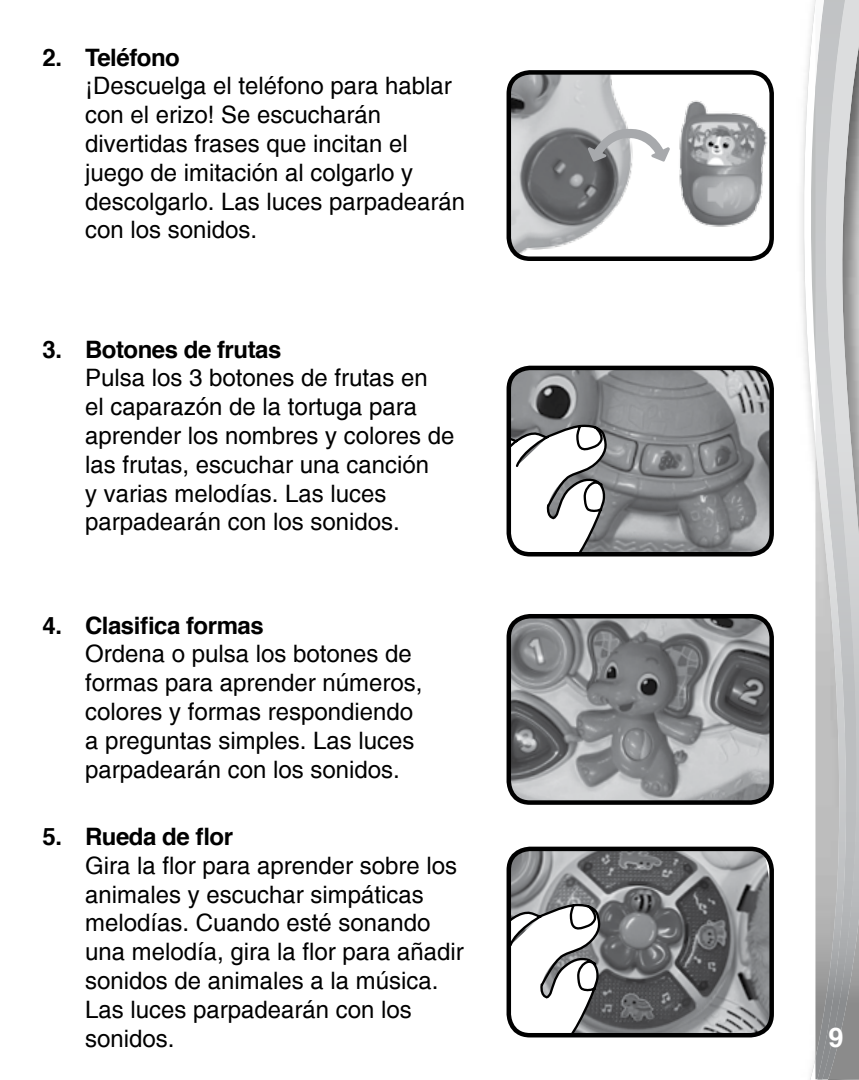
<style>
.page{position:relative;width:859px;height:1080px;background:#fff}
.page>*{position:absolute;margin:0;border:0;box-sizing:border-box;transform-origin:0 0}
.t1{font:700 27px "Helvetica";color:#fff}
.t2{font:24px/28.8px "Helvetica";color:#000}
.t3{font:700 24px "Helvetica";letter-spacing:-.02em;color:#000}
</style>
<div class="page">
<svg style="left:803px;top:0;width:12px;height:1080px"></svg>
<svg style="left:815px;top:1079px;width:13px;height:1px"></svg>
<img style="left:858px;top:0;width:1px;height:1079px">
<img style="left:848px;top:0;width:10px;height:1079px">
<img style="left:815px;top:0;width:33px;height:1079px">
<img style="left:511px;top:75px;width:258px;height:181px">
<div style="left:506px;top:70px;width:268px;height:191px;border:4px solid #000;border-radius:21px"></div>
<img style="left:511px;top:369px;width:258px;height:183px">
<svg style="left:511px;top:423px;width:98px;height:129px"></svg>
<div style="left:506px;top:366px;width:268px;height:191px;border:4px solid #000;border-radius:21px"></div>
<img style="left:511px;top:619px;width:258px;height:181px">
<div style="left:506px;top:614px;width:268px;height:191px;border:4px solid #000;border-radius:21px"></div>
<img style="left:511px;top:849px;width:260px;height:185px">
<svg style="left:511px;top:902px;width:91px;height:132px"></svg>
<div style="left:506px;top:847px;width:268px;height:190px;border:4px solid #000;border-radius:21px"></div>
<img style="left:633px;top:94px;width:191px;height:143px">
<svg style="left:588px;top:127px;width:82px;height:35px"></svg>
<p class="t3" style="left:43px;top:41px;width:139px">2. Teléfono</p>
<p class="t2" style="left:85px;top:72px;width:382px">¡Descuelga el teléfono para hablar con el erizo! Se escucharán divertidas frases que incitan el juego de imitación al colgarlo y descolgarlo. Las luces parpadearán con los sonidos.</p>
<p class="t3" style="left:43px;top:333px;width:240px">3. Botones de frutas</p>
<p class="t2" style="left:85px;top:364px;width:371px">Pulsa los 3 botones de frutas en<br>el caparazón de la tortuga para aprender los nombres y colores de las frutas, escuchar una canción<br>y varias melodías. Las luces parpadearán con los sonidos.</p>
<p class="t3" style="left:43px;top:609px;width:223px">4. Clasifica formas</p>
<p class="t2" style="left:85px;top:640px;width:339px">Ordena o pulsa los botones de formas para aprender números, colores y formas respondiendo a preguntas simples. Las luces parpadearán con los sonidos.</p>
<p class="t3" style="left:43px;top:820px;width:192px">5. Rueda de flor</p>
<p class="t2" style="left:85px;top:851px;width:380px">Gira la flor para aprender sobre los animales y escuchar simpáticas melodías. Cuando esté sonando una melodía, gira la flor para añadir sonidos de animales a la música.<br>Las luces parpadearán con los sonidos.</p>
<p class="t1" style="left:828px;top:1019px;width:17px">9</p>
</div>
